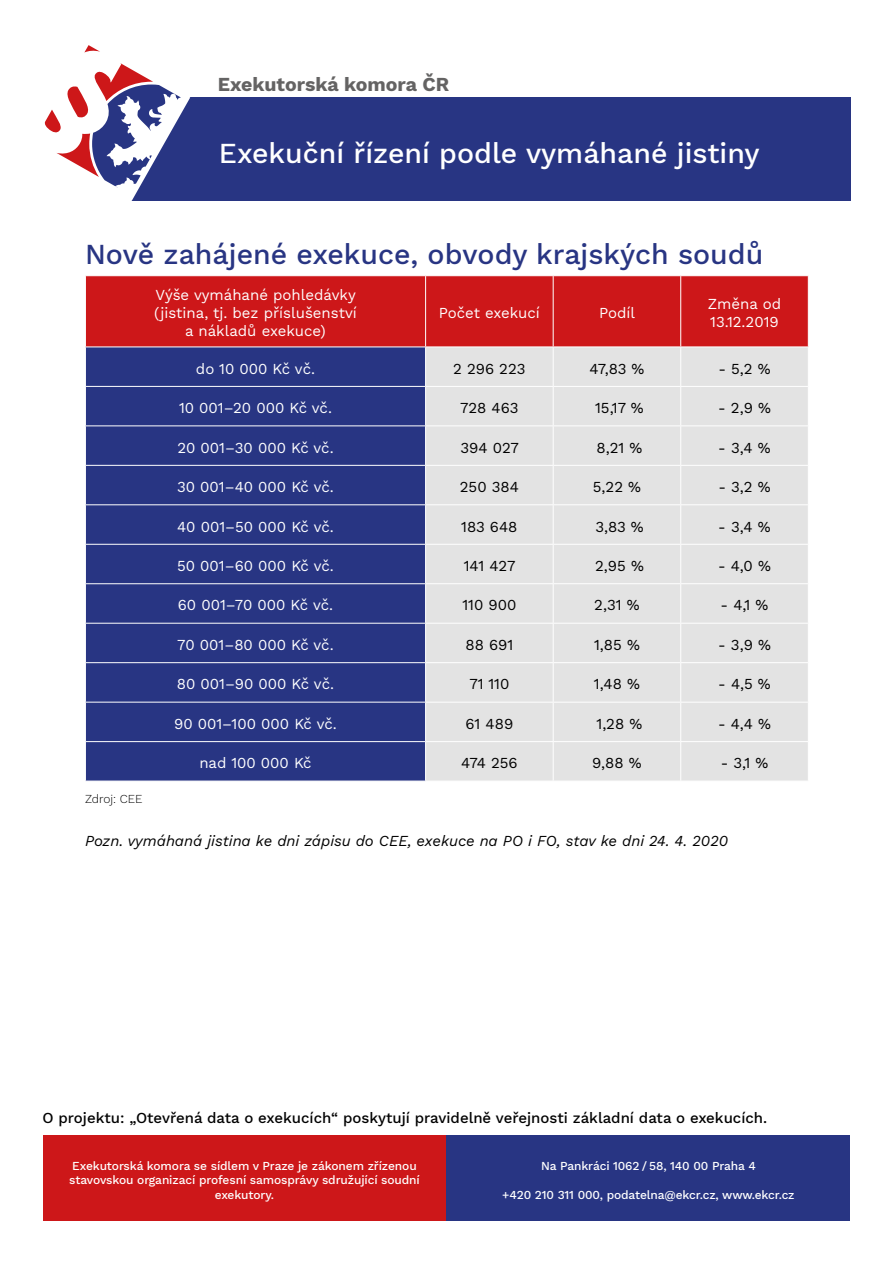
<style>
.page{position:relative;width:893px;height:1263px;background:#fff}
.page>*{position:absolute;margin:0;border:0;box-sizing:border-box;transform-origin:0 0}
.t1{font:500 28.5px "Work Sans";color:#283583}
.t2{font:500 28.5px "Work Sans";color:#fff}
.t3{font:700 19.5px "Work Sans";color:#646363}
.t4{font:15px/18px "Work Sans";color:#fff;text-align:center}
.t5{font:15px "Work Sans";color:#000}
.t6{font:500 15px "Work Sans";color:#000}
.t7{font:italic 15px "Work Sans";color:#000}
.t8{font:500 12px/14.4px "Work Sans";letter-spacing:-.01em;color:#fff;text-align:center}
.t9{font:300 12px "Work Sans";color:#000}
</style>
<div class="page">
<div style="left:131px;top:98px;width:719px;height:103px;background:#283583"></div>
<div style="left:43px;top:1135px;width:403px;height:85px;background:#cd1719"></div>
<div style="left:446px;top:1135px;width:404px;height:85px;background:#283583"></div>
<svg style="left:44px;top:45px;width:146px;height:156px"></svg>
<div style="left:86px;top:276px;width:722px;height:71px;background:#cd1719"></div>
<div style="left:86px;top:348px;width:339px;height:433px;background:#283583"></div>
<div style="left:426px;top:348px;width:382px;height:433px;background:#e3e3e3"></div>
<hr style="left:425px;top:276px;width:1px;height:71px;background:#fff">
<hr style="left:553px;top:276px;width:1px;height:71px;background:#fff">
<hr style="left:680px;top:276px;width:1px;height:71px;background:#fff">
<hr style="left:553px;top:347px;width:1px;height:39px;background:#fff">
<hr style="left:680px;top:347px;width:1px;height:39px;background:#fff">
<hr style="left:85px;top:386px;width:341px;height:1px;background:#fff">
<hr style="left:426px;top:386px;width:127px;height:1px;background:#fff">
<hr style="left:553px;top:386px;width:128px;height:1px;background:#fff">
<hr style="left:553px;top:387px;width:1px;height:38px;background:#fff">
<hr style="left:681px;top:386px;width:128px;height:1px;background:#fff">
<hr style="left:680px;top:387px;width:1px;height:38px;background:#fff">
<hr style="left:85px;top:425px;width:341px;height:1px;background:#fff">
<hr style="left:426px;top:425px;width:127px;height:1px;background:#fff">
<hr style="left:553px;top:425px;width:128px;height:1px;background:#fff">
<hr style="left:553px;top:426px;width:1px;height:39px;background:#fff">
<hr style="left:681px;top:425px;width:128px;height:1px;background:#fff">
<hr style="left:680px;top:426px;width:1px;height:39px;background:#fff">
<hr style="left:85px;top:465px;width:341px;height:1px;background:#fff">
<hr style="left:426px;top:465px;width:127px;height:1px;background:#fff">
<hr style="left:553px;top:465px;width:128px;height:1px;background:#fff">
<hr style="left:553px;top:466px;width:1px;height:38px;background:#fff">
<hr style="left:681px;top:465px;width:128px;height:1px;background:#fff">
<hr style="left:680px;top:466px;width:1px;height:38px;background:#fff">
<hr style="left:85px;top:504px;width:341px;height:1px;background:#fff">
<hr style="left:426px;top:504px;width:127px;height:1px;background:#fff">
<hr style="left:553px;top:504px;width:128px;height:1px;background:#fff">
<hr style="left:553px;top:505px;width:1px;height:39px;background:#fff">
<hr style="left:681px;top:504px;width:128px;height:1px;background:#fff">
<hr style="left:680px;top:505px;width:1px;height:39px;background:#fff">
<hr style="left:85px;top:544px;width:341px;height:1px;background:#fff">
<hr style="left:426px;top:544px;width:127px;height:1px;background:#fff">
<hr style="left:553px;top:544px;width:128px;height:1px;background:#fff">
<hr style="left:553px;top:545px;width:1px;height:38px;background:#fff">
<hr style="left:681px;top:544px;width:128px;height:1px;background:#fff">
<hr style="left:680px;top:545px;width:1px;height:38px;background:#fff">
<hr style="left:85px;top:583px;width:341px;height:1px;background:#fff">
<hr style="left:426px;top:583px;width:127px;height:1px;background:#fff">
<hr style="left:553px;top:583px;width:128px;height:1px;background:#fff">
<hr style="left:553px;top:584px;width:1px;height:39px;background:#fff">
<hr style="left:681px;top:583px;width:128px;height:1px;background:#fff">
<hr style="left:680px;top:584px;width:1px;height:39px;background:#fff">
<hr style="left:85px;top:623px;width:341px;height:1px;background:#fff">
<hr style="left:426px;top:623px;width:127px;height:1px;background:#fff">
<hr style="left:553px;top:623px;width:128px;height:1px;background:#fff">
<hr style="left:553px;top:624px;width:1px;height:38px;background:#fff">
<hr style="left:681px;top:623px;width:128px;height:1px;background:#fff">
<hr style="left:680px;top:624px;width:1px;height:38px;background:#fff">
<hr style="left:85px;top:662px;width:341px;height:1px;background:#fff">
<hr style="left:426px;top:662px;width:127px;height:1px;background:#fff">
<hr style="left:553px;top:662px;width:128px;height:1px;background:#fff">
<hr style="left:553px;top:663px;width:1px;height:39px;background:#fff">
<hr style="left:681px;top:662px;width:128px;height:1px;background:#fff">
<hr style="left:680px;top:663px;width:1px;height:39px;background:#fff">
<hr style="left:85px;top:702px;width:341px;height:1px;background:#fff">
<hr style="left:426px;top:702px;width:127px;height:1px;background:#fff">
<hr style="left:553px;top:702px;width:128px;height:1px;background:#fff">
<hr style="left:553px;top:702px;width:1px;height:39px;background:#fff">
<hr style="left:681px;top:702px;width:128px;height:1px;background:#fff">
<hr style="left:680px;top:702px;width:1px;height:39px;background:#fff">
<hr style="left:85px;top:741px;width:341px;height:1px;background:#fff">
<hr style="left:426px;top:741px;width:127px;height:1px;background:#fff">
<hr style="left:553px;top:741px;width:128px;height:1px;background:#fff">
<hr style="left:553px;top:742px;width:1px;height:39px;background:#fff">
<hr style="left:681px;top:741px;width:128px;height:1px;background:#fff">
<hr style="left:680px;top:742px;width:1px;height:39px;background:#fff">
<p class="t3" style="left:218px;top:70px;width:233px">Exekutorská komora ČR</p>
<p class="t2" style="left:219px;top:131px;width:542px">Exekuční řízení podle vymáhané jistiny</p>
<p class="t1" style="left:85px;top:232px;width:680px">Nově zahájené exekuce, obvody krajských soudů</p>
<p class="t4" style="left:154px;top:286px;width:204px">Výše vymáhané pohledávky (jistina, tj. bez příslušenství a nákladů exekuce)</p>
<p class="t4" style="left:439px;top:304px;width:103px">Počet exekucí</p>
<p class="t4" style="left:599px;top:304px;width:37px">Podíl</p>
<p class="t4" style="left:708px;top:295px;width:75px;text-align:left">Změna od<br>13.12.2019</p>
<p class="t4" style="left:196px;top:359px;width:121px">do 10 000 Kč vč.</p>
<p class="t5" style="left:453px;top:357px;width:74px">2 296 223</p>
<p class="t5" style="left:589px;top:357px;width:57px">47,83 %</p>
<p class="t5" style="left:718px;top:357px;width:54px">- 5,2 %</p>
<p class="t4" style="left:179px;top:398px;width:154px">10 001–20 000 Kč vč.</p>
<p class="t5" style="left:460px;top:397px;width:60px">728 463</p>
<p class="t5" style="left:595px;top:397px;width:50px">15,17 %</p>
<p class="t5" style="left:718px;top:397px;width:54px">- 2,9 %</p>
<p class="t4" style="left:177px;top:438px;width:158px">20 001–30 000 Kč vč.</p>
<p class="t5" style="left:460px;top:436px;width:60px">394 027</p>
<p class="t5" style="left:597px;top:436px;width:47px">8,21 %</p>
<p class="t5" style="left:718px;top:436px;width:54px">- 3,4 %</p>
<p class="t4" style="left:177px;top:477px;width:158px">30 001–40 000 Kč vč.</p>
<p class="t5" style="left:460px;top:475px;width:61px">250 384</p>
<p class="t5" style="left:593px;top:475px;width:50px">5,22 %</p>
<p class="t5" style="left:718px;top:475px;width:54px">- 3,2 %</p>
<p class="t4" style="left:177px;top:517px;width:158px">40 001–50 000 Kč vč.</p>
<p class="t5" style="left:461px;top:515px;width:58px">183 648</p>
<p class="t5" style="left:595px;top:515px;width:50px">3,83 %</p>
<p class="t5" style="left:718px;top:515px;width:54px">- 3,4 %</p>
<p class="t4" style="left:177px;top:556px;width:158px">50 001–60 000 Kč vč.</p>
<p class="t5" style="left:464px;top:554px;width:53px">141 427</p>
<p class="t5" style="left:595px;top:554px;width:50px">2,95 %</p>
<p class="t5" style="left:718px;top:554px;width:54px">- 4,0 %</p>
<p class="t4" style="left:178px;top:596px;width:157px">60 001–70 000 Kč vč.</p>
<p class="t5" style="left:462px;top:594px;width:56px">110 900</p>
<p class="t5" style="left:594px;top:594px;width:47px">2,31 %</p>
<p class="t5" style="left:721px;top:594px;width:49px">- 4,1 %</p>
<p class="t4" style="left:177px;top:635px;width:158px">70 001–80 000 Kč vč.</p>
<p class="t5" style="left:465px;top:633px;width:49px">88 691</p>
<p class="t5" style="left:594px;top:633px;width:47px">1,85 %</p>
<p class="t5" style="left:718px;top:633px;width:54px">- 3,9 %</p>
<p class="t4" style="left:177px;top:675px;width:159px">80 001–90 000 Kč vč.</p>
<p class="t5" style="left:469px;top:673px;width:42px">71 110</p>
<p class="t5" style="left:594px;top:673px;width:48px">1,48 %</p>
<p class="t5" style="left:718px;top:673px;width:54px">- 4,5 %</p>
<p class="t4" style="left:174px;top:714px;width:164px">90 001–100 000 Kč vč.</p>
<p class="t5" style="left:465px;top:712px;width:49px">61 489</p>
<p class="t5" style="left:596px;top:712px;width:47px">1,28 %</p>
<p class="t5" style="left:718px;top:712px;width:54px">- 4,4 %</p>
<p class="t4" style="left:199px;top:754px;width:114px">nad 100 000 Kč</p>
<p class="t5" style="left:461px;top:752px;width:58px">474 256</p>
<p class="t5" style="left:592px;top:752px;width:51px">9,88 %</p>
<p class="t5" style="left:721px;top:752px;width:49px">- 3,1 %</p>
<p class="t9" style="left:85px;top:790px;width:59px">Zdroj: CEE</p>
<p class="t7" style="left:85px;top:830px;width:645px">Pozn. vymáhaná jistina ke dni zápisu do CEE, exekuce na PO i FO, stav ke dni 24. 4. 2020</p>
<p class="t6" style="left:43px;top:1106px;width:726px">O projektu: „Otevřená data o exekucích“ poskytují pravidelně veřejnosti základní data o exekucích.</p>
<p class="t8" style="left:69px;top:1158px;width:352px">Exekutorská komora se sídlem v Praze je zákonem zřízenou stavovskou organizací profesní samosprávy sdružující soudní exekutory.</p>
<p class="t8" style="left:541px;top:1158px;width:216px">Na Pankráci 1062 / 58, 140 00 Praha 4</p>
<p class="t8" style="left:502px;top:1187px;width:294px">+420 210 311 000, podatelna@ekcr.cz, www.ekcr.cz</p>
</div>
